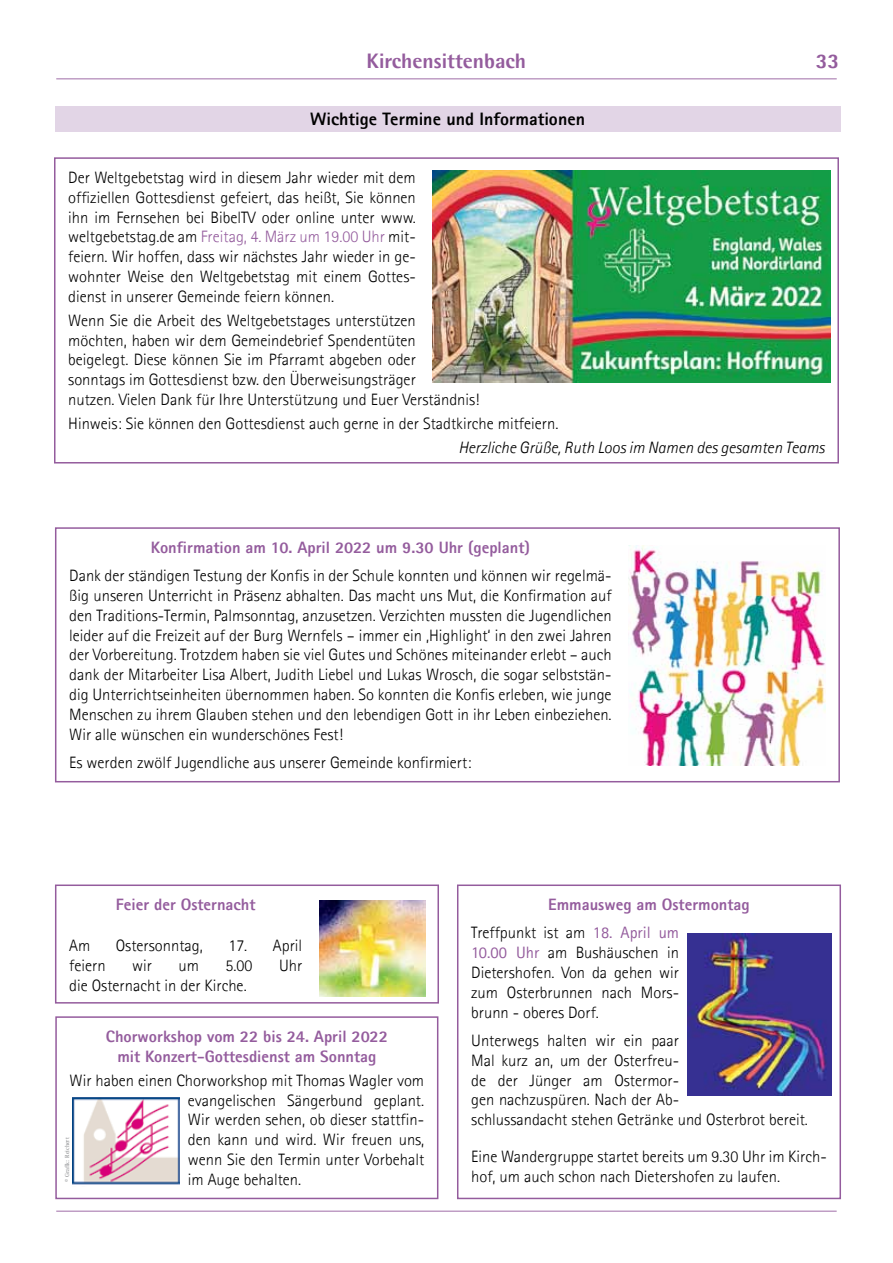
<style>
.page{position:relative;width:893px;height:1263px;background:#fff}
.page>*{position:absolute;margin:0;border:0;box-sizing:border-box;transform-origin:0 0}
.t1{font:800 21px "Agfa Rotis Semisans";color:#945c9d}
.t2{font:800 18px "Agfa Rotis Sans Serif";color:#000}
.t3{font:300 16.5px/19.8px "Agfa Rotis Sans Serif";color:#000;text-align:justify}
.t4{font:800 16.5px/28.3px "Agfa Rotis Sans Serif";color:#945c9d}
.t5{font:italic 300 16.5px "Agfa Rotis Sans Serif";color:#000}
.t6{font:6px "Agfa Rotis Serif";color:#808285}
.s1{color:#945c9d}
.s2{font-weight:300;color:#000}
.s3{font-weight:400}
.s4{font-weight:400;color:#945c9d}
</style>
<div class="page">
<hr style="left:56px;top:1210px;width:781px;height:2px;background:#945c9d">
<hr style="left:56px;top:78px;width:781px;height:2px;background:#945c9d">
<div style="left:55px;top:106px;width:785px;height:26px;background:#e2d5e6"></div>
<div style="left:54px;top:157px;width:785px;height:306px;border:2px solid #945c9d"></div>
<div style="left:55px;top:527px;width:785px;height:255px;border:2px solid #945c9d"></div>
<img style="left:433px;top:170px;width:398px;height:212px">
<img style="left:629px;top:545px;width:196px;height:220px">
<div style="left:55px;top:884px;width:384px;height:119px;border:2px solid #945c9d"></div>
<img style="left:319px;top:900px;width:106px;height:96px">
<div style="left:457px;top:884px;width:384px;height:315px;border:2px solid #945c9d"></div>
<img style="left:688px;top:933px;width:143px;height:162px">
<div style="left:55px;top:1016px;width:383px;height:183px;border:2px solid #945c9d"></div>
<img style="left:73px;top:1097px;width:106px;height:88px">
<p class="t1" style="left:367px;top:48px;width:161px">Kirchensittenbach</p>
<p class="t1" style="left:816px;top:48px;width:25px">33</p>
<p class="t2" style="left:310px;top:108px;width:276px">Wichtige Termine und Informationen</p>
<p class="t3" style="left:68px;top:168px;width:349px">Der Weltgebetstag wird in diesem Jahr wieder mit dem offiziellen Gottesdienst gefeiert, das heißt, Sie können ihn im Fernsehen bei BibelTV oder online unter www. weltgebetstag.de am <span class="s1">Freitag, 4. März um 19.00 Uhr</span> mit&shy;feiern. Wir hoffen, dass wir nächstes Jahr wieder in ge&shy;wohnter Weise den Weltgebetstag mit einem Gottes&shy;dienst in unserer Gemeinde feiern können.</p>
<p class="t3" style="left:68px;top:310px;width:413px;text-align:left">Wenn Sie die Arbeit des Weltgebetstages unterstützen<br>möchten, haben wir dem Gemeindebrief Spendentüten beigelegt. Diese können Sie im Pfarramt abgeben oder<br>sonntags im Gottesdienst bzw. den Überweisungsträger<br>nutzen. Vielen Dank für Ihre Unterstützung und Euer Verständnis!</p>
<p class="t3" style="left:68px;top:414px;width:492px">Hinweis: Sie können den Gottesdienst auch gerne in der Stadtkirche mitfeiern.</p>
<p class="t5" style="left:458px;top:438px;width:368px">Herzliche Grüße, Ruth Loos im Namen des gesamten Teams</p>
<p class="t4" style="left:151px;top:533px;width:381px">Konfirmation am 10. April 2022 um 9.30 Uhr (geplant)</p>
<p class="t3" style="left:69px;top:566px;width:544px">Dank der ständigen Testung der Konfis in der Schule konnten und können wir regelmä&shy;ßig unseren Unterricht in Präsenz abhalten. Das macht uns Mut, die Konfirmation auf den Traditions-Termin, Palmsonntag, anzusetzen. Verzichten mussten die Jugendlichen leider auf die Freizeit auf der Burg Wernfels – immer ein ‚Highlight‘ in den zwei Jahren der Vorbereitung. Trotzdem haben sie viel Gutes und Schönes miteinander erlebt – auch dank der Mitarbeiter Lisa Albert, Judith Liebel und Lukas Wrosch, die sogar selbststän&shy;dig Unterrichtseinheiten übernommen haben. So konnten die Konfis erleben, wie junge Menschen zu ihrem Glauben stehen und den lebendigen Gott in ihr Leben einbeziehen.<br>Wir alle wünschen ein wunderschönes Fest!</p>
<p class="t3" style="left:69px;top:752px;width:404px">Es werden zwölf Jugendliche aus unserer Gemeinde konfirmiert:</p>
<p class="t4" style="left:116px;top:890px;width:141px">Feier der Osternacht</p>
<p class="t3" style="left:69px;top:936px;width:23px">Am</p>
<p class="t3" style="left:116px;top:936px;width:89px">Ostersonntag,</p>
<p class="t3" style="left:228px;top:936px;width:75px">17. April</p>
<p class="t3" style="left:69px;top:955px;width:38px">feiern</p>
<p class="t3" style="left:132px;top:955px;width:21px">wir</p>
<p class="t3" style="left:179px;top:955px;width:22px">um</p>
<p class="t3" style="left:226px;top:955px;width:28px">5.00</p>
<p class="t3" style="left:279px;top:955px;width:25px">Uhr</p>
<p class="t3" style="left:69px;top:975px;width:179px">die Osternacht in der Kirche.</p>
<p class="t4" style="left:106px;top:1026px;width:284px;line-height:19.8px;text-align:center">Chorworkshop vom 22 bis 24. April 2022 mit Konzert-Gottesdienst am Sonntag</p>
<p class="t3" style="left:188px;top:1070px;width:238px;text-indent:-118px">Wir haben einen Chorworkshop mit Thomas Wagler vom evangelischen Sängerbund geplant.<br>Wir werden sehen, ob dieser stattfin&shy;den kann und wird. Wir freuen uns, wenn Sie den Termin unter Vorbehalt im Auge behalten.</p>
<p class="t6" style="left:64px;top:1182px;width:46px;rotate:-90deg">© Grafik: Reichert</p>
<p class="t4" style="left:471px;top:890px;width:280px;text-indent:77px">Emmausweg am Ostermontag<br><span class="s2">Treffpunkt ist am</span> <span class="s3">18. April um</span></p>
<p class="t3" style="left:471px;top:943px;width:209px"><span class="s4">10.00 Uhr</span> am Bushäuschen in Dietershofen. Von da gehen wir zum Osterbrunnen nach Mors&shy;brunn - oberes Dorf.</p>
<p class="t3" style="left:471px;top:1030px;width:338px;text-align:left">Unterwegs halten wir ein paar<br>Mal kurz an, um der Osterfreu-<br>de der Jünger am Ostermor-<br>gen nachzuspüren. Nach der Ab-<br>schlussandacht stehen Getränke und Osterbrot bereit.</p>
<p class="t3" style="left:471px;top:1146px;width:357px">Eine Wandergruppe startet bereits um 9.30 Uhr im Kirch&shy;hof, um auch schon nach Dietershofen zu laufen.</p>
</div>
